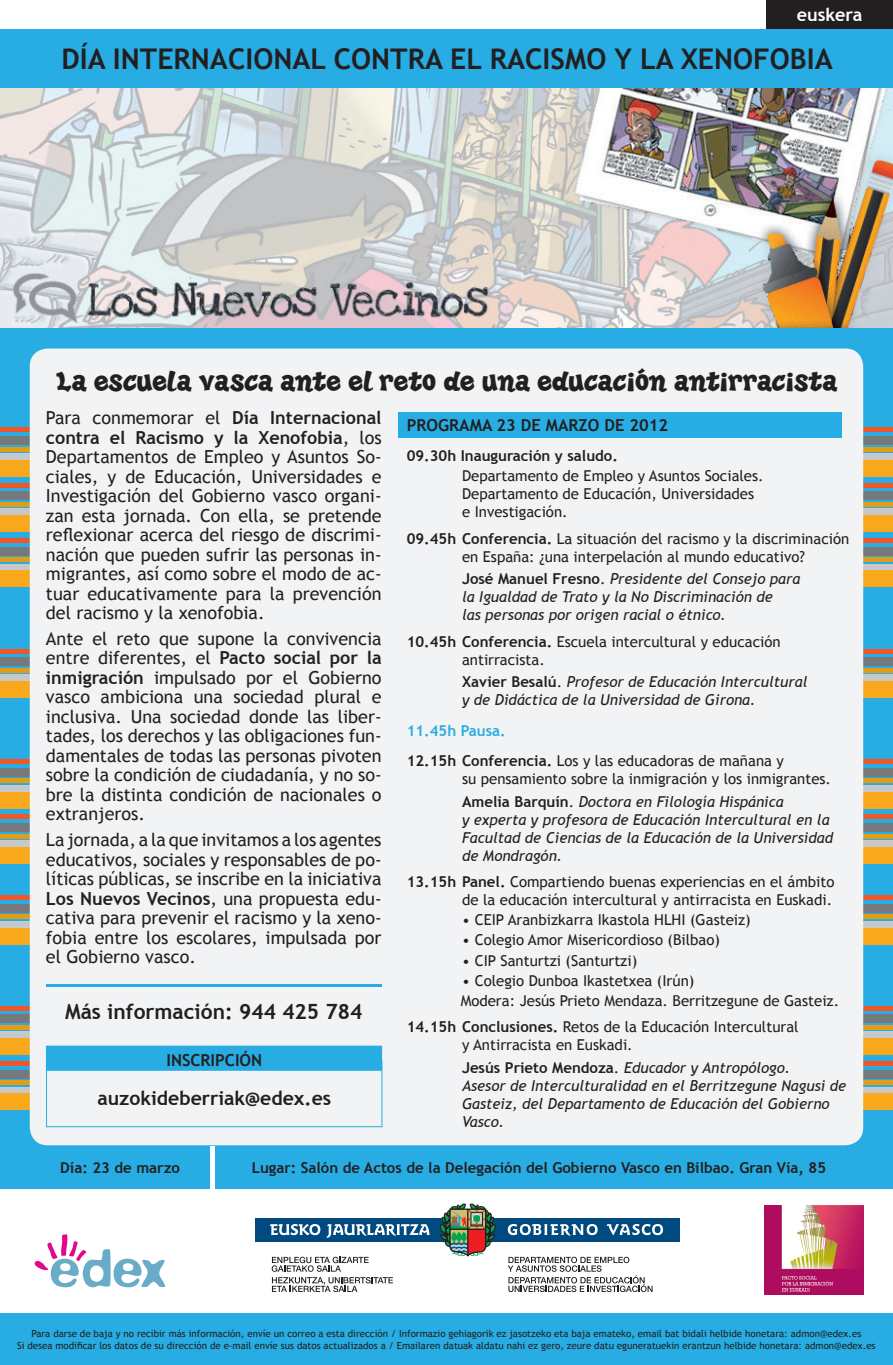
<style>
.page{position:relative;width:893px;height:1365px;background:#fff}
.page>*{position:absolute;margin:0;border:0;box-sizing:border-box;transform-origin:0 0}
.t1{font:700 28.5px "Trebuchet MS";color:#231f20}
.t2{font:600 25.5px "Hip Hop";color:#231f20}
.Texto_normal{font:700 21px "Trebuchet MS";color:#231f20}
.Texto_normal-2{font:700 19.5px "Trebuchet MS";color:#231f20}
.Texto_normal-3{font:18px/19.5px "Trebuchet MS";color:#231f20;text-align:justify}
.t3{font:700 18px "Trebuchet MS";color:#fff}
.Texto_normal-4{font:700 16.5px "Trebuchet MS";color:#231f20}
.t4{font:15px/18px "Trebuchet MS";color:#231f20}
.Tabulador{font:italic 15px/18px "Trebuchet MS";color:#231f20}
.t5{font:700 15px "Trebuchet MS";color:#231f20}
.t6{font:700 15px "Trebuchet MS";color:#27ade3}
.t7{font:9.75px "Trebuchet MS";color:#231f20}
.s1{font-weight:700}
.s2{font-weight:700;font-style:normal}
.s3{font-style:normal}
</style>
<div class="page">
<div style="left:766px;top:0;width:127px;height:30px;background:#231f20"></div>
<div style="left:0;top:156px;width:893px;height:1033px;background:#27ade3"></div>
<hr style="left:0;top:428px;width:893px;height:4px;background:#f15626">
<hr style="left:0;top:447px;width:893px;height:4px;background:#e39d14">
<div style="left:0;top:436px;width:893px;height:9px;background:#76787b"></div>
<div style="left:0;top:453px;width:893px;height:9px;background:#c7c8ca"></div>
<div style="left:0;top:460px;width:893px;height:17px;background:#f9a71b"></div>
<hr style="left:0;top:483px;width:893px;height:4px;background:#f15626">
<hr style="left:0;top:502px;width:893px;height:4px;background:#e39d14">
<div style="left:0;top:492px;width:893px;height:8px;background:#76787b"></div>
<div style="left:0;top:509px;width:893px;height:8px;background:#c7c8ca"></div>
<div style="left:0;top:515px;width:893px;height:17px;background:#f9a71b"></div>
<div style="left:0;top:538px;width:893px;height:5px;background:#f15626"></div>
<hr style="left:0;top:558px;width:893px;height:4px;background:#e39d14">
<div style="left:0;top:547px;width:893px;height:8px;background:#76787b"></div>
<div style="left:0;top:564px;width:893px;height:8px;background:#c7c8ca"></div>
<div style="left:0;top:570px;width:893px;height:17px;background:#f9a71b"></div>
<hr style="left:0;top:649px;width:893px;height:4px;background:#f15626">
<hr style="left:0;top:668px;width:893px;height:4px;background:#e39d14">
<div style="left:0;top:657px;width:893px;height:9px;background:#76787b"></div>
<div style="left:0;top:674px;width:893px;height:9px;background:#c7c8ca"></div>
<div style="left:0;top:681px;width:893px;height:17px;background:#f9a71b"></div>
<hr style="left:0;top:896px;width:893px;height:4px;background:#f15626">
<hr style="left:0;top:915px;width:893px;height:4px;background:#e39d14">
<div style="left:0;top:904px;width:893px;height:9px;background:#76787b"></div>
<div style="left:0;top:921px;width:893px;height:9px;background:#c7c8ca"></div>
<div style="left:0;top:928px;width:893px;height:16px;background:#f9a71b"></div>
<div style="left:0;top:759px;width:893px;height:5px;background:#f15626"></div>
<hr style="left:0;top:779px;width:893px;height:4px;background:#e39d14">
<div style="left:0;top:768px;width:893px;height:8px;background:#76787b"></div>
<div style="left:0;top:785px;width:893px;height:8px;background:#c7c8ca"></div>
<div style="left:0;top:792px;width:893px;height:16px;background:#f9a71b"></div>
<hr style="left:0;top:1006px;width:893px;height:4px;background:#f15626">
<hr style="left:0;top:1025px;width:893px;height:4px;background:#e39d14">
<div style="left:0;top:1015px;width:893px;height:8px;background:#76787b"></div>
<div style="left:0;top:1032px;width:893px;height:8px;background:#c7c8ca"></div>
<div style="left:0;top:1038px;width:893px;height:17px;background:#f9a71b"></div>
<hr style="left:0;top:815px;width:893px;height:4px;background:#f15626">
<hr style="left:0;top:834px;width:893px;height:4px;background:#e39d14">
<div style="left:0;top:823px;width:893px;height:9px;background:#76787b"></div>
<div style="left:0;top:840px;width:893px;height:9px;background:#c7c8ca"></div>
<div style="left:0;top:847px;width:893px;height:17px;background:#f9a71b"></div>
<div style="left:0;top:1061px;width:893px;height:5px;background:#f15626"></div>
<div style="left:0;top:1080px;width:893px;height:5px;background:#e39d14"></div>
<div style="left:0;top:1070px;width:893px;height:8px;background:#76787b"></div>
<div style="left:0;top:1087px;width:893px;height:8px;background:#c7c8ca"></div>
<div style="left:0;top:1093px;width:893px;height:17px;background:#f9a71b"></div>
<div style="left:30px;top:348px;width:833px;height:797px;background:#f2f3f4;border-radius:18px"></div>
<img style="left:0;top:88px;width:893px;height:240px">
<div style="left:0;top:29px;width:893px;height:59px;background:#27ade3"></div>
<div style="left:0;top:1313px;width:893px;height:52px;background:#27ade3"></div>
<div style="left:399px;top:412px;width:443px;height:26px;background:#27ade3"></div>
<hr style="left:211px;top:1146px;width:4px;height:43px;background:#fff">
<div style="left:46px;top:1046px;width:336px;height:25px;background:#27ade3;border:1px solid #27ade3"></div>
<div style="left:46px;top:1061px;width:336px;height:66px;border:1px solid #27ade3"></div>
<hr style="left:46px;top:984px;width:336px;height:2px;background:#27ade3">
<img style="left:765px;top:1205px;width:98px;height:89px">
<svg style="left:255px;top:1241px;width:425px;height:1px"></svg>
<div style="left:255px;top:1218px;width:425px;height:23px;background:#004a7f"></div>
<svg style="left:270px;top:1224px;width:50px;height:11px"></svg>
<svg style="left:326px;top:1224px;width:103px;height:14px"></svg>
<svg style="left:508px;top:1224px;width:90px;height:12px"></svg>
<svg style="left:606px;top:1224px;width:57px;height:11px"></svg>
<svg style="left:439px;top:1203px;width:57px;height:54px"></svg>
<svg style="left:272px;top:1257px;width:121px;height:35px"></svg>
<svg style="left:508px;top:1257px;width:145px;height:35px"></svg>
<svg style="left:34px;top:1234px;width:132px;height:54px"></svg>
<p class="t3" style="left:797px;top:3px;width:67px">euskera</p>
<p class="t1" style="left:62px;top:41px;width:773px">DÍA INTERNACIONAL CONTRA EL RACISMO Y LA XENOFOBIA</p>
<p class="t2" style="left:56px;top:364px;width:782px">La escuela vasca ante el reto de una educación antirracista</p>
<p class="Texto_normal-4" style="left:407px;top:414px;width:263px">PROGRAMA 23 DE MARZO DE 2012</p>
<p class="t5" style="left:407px;top:447px;width:213px">09.30h Inauguración y saludo.</p>
<p class="t4" style="left:462px;top:467px;width:303px">Departamento de Empleo y Asuntos Sociales.</p>
<p class="t4" style="left:462px;top:485px;width:294px">Departamento de Educación, Universidades e Investigación.</p>
<p class="t4" style="left:462px;top:530px;width:389px;text-indent:-55px"><span class="s1">09.45h Conferencia.</span> La situación del racismo y la discriminación en España: ¿una interpelación al mundo educativo?</p>
<p class="Tabulador" style="left:462px;top:570px;width:340px"><span class="s2">José Manuel Fresno</span><span class="s3">.</span> Presidente del Consejo para la Igualdad de Trato y la No Discriminación de<br>las personas por origen racial o étnico.</p>
<p class="t4" style="left:462px;top:632px;width:320px;text-indent:-55px"><span class="s1">10.45h Conferencia.</span> Escuela intercultural y educación antirracista.</p>
<p class="Tabulador" style="left:462px;top:673px;width:347px"><span class="s2">Xavier Besalú</span><span class="s3">.</span> Profesor de Educación Intercultural y de Didáctica de la Universidad de Girona.</p>
<p class="t6" style="left:407px;top:721px;width:100px">11.45h Pausa.</p>
<p class="t4" style="left:462px;top:752px;width:371px;text-indent:-55px"><span class="s1">12.15h Conferencia.</span> Los y las educadoras de mañana y<br>su pensamiento sobre la inmigración y los inmigrantes.</p>
<p class="Tabulador" style="left:462px;top:792px;width:373px"><span class="s2">Amelia Barquín</span><span class="s3">.</span> Doctora en Filología Hispánica<br>y experta y profesora de Educación Intercultural en la Facultad de Ciencias de la Educación de la Universidad de Mondragón.</p>
<p class="t4" style="left:407px;top:873px;width:429px;text-align:right"><span class="s1">13.15h Panel.</span> Compartiendo buenas experiencias en el ámbito de la educación intercultural y antirracista en Euskadi.</p>
<p class="t4" style="left:462px;top:911px;width:290px">• CEIP Aranbizkarra Ikastola HLHI (Gasteiz)</p>
<p class="t4" style="left:462px;top:931px;width:260px">• Colegio Amor Misericordioso (Bilbao)</p>
<p class="t4" style="left:462px;top:951px;width:177px">• CIP Santurtzi (Santurtzi)</p>
<p class="t4" style="left:462px;top:972px;width:234px">• Colegio Dunboa Ikastetxea (Irún)</p>
<p class="t4" style="left:461px;top:992px;width:380px">Modera: Jesús Prieto Mendaza. Berritzegune de Gasteiz.</p>
<p class="t4" style="left:462px;top:1018px;width:338px;text-indent:-55px"><span class="s1">14.15h Conclusiones.</span> Retos de la Educación Intercultural y Antirracista en Euskadi.</p>
<p class="Tabulador" style="left:462px;top:1058px;width:386px"><span class="s2">Jesús Prieto Mendoza</span><span class="s3">.</span> Educador y Antropólogo.<br>Asesor de Interculturalidad en el Berritzegune Nagusi de Gasteiz, del Departamento de Educación del Gobierno Vasco.</p>
<p class="Texto_normal-3" style="left:46px;top:408px;width:337px">Para conmemorar el <span class="s1">Día Internacional contra el Racismo y la Xenofobia</span>, los Departamentos de Empleo y Asuntos So&shy;ciales, y de Educación, Universidades e Investigación del Gobierno vasco organi&shy;zan esta jornada. Con ella, se pretende reflexionar acerca del riesgo de discrimi&shy;nación que pueden sufrir las personas in&shy;migrantes, así como sobre el modo de ac&shy;tuar educativamente para la prevención del racismo y la xenofobia.</p>
<p class="Texto_normal-3" style="left:46px;top:629px;width:337px">Ante el reto que supone la convivencia entre diferentes, el <span class="s1">Pacto social por la inmigración</span> impulsado por el Gobierno vasco ambiciona una sociedad plural e inclusiva. Una sociedad donde las liber&shy;tades, los derechos y las obligaciones fun&shy;damentales de todas las personas pivoten sobre la condición de ciudadanía, y no so&shy;bre la distinta condición de nacionales o extranjeros.</p>
<p class="Texto_normal-3" style="left:46px;top:830px;width:337px">La jornada, a la que invitamos a los agentes educativos, sociales y responsables de po&shy;líticas públicas, se inscribe en la iniciativa <span class="s1">Los Nuevos Vecinos</span>, una propuesta edu&shy;cativa para prevenir el racismo y la xeno&shy;fobia entre los escolares, impulsada por el Gobierno vasco.</p>
<p class="Texto_normal" style="left:65px;top:998px;width:299px">Más información: 944 425 784</p>
<p class="Texto_normal-4" style="left:166px;top:1050px;width:97px">INSCRIPCIÓN</p>
<p class="Texto_normal-2" style="left:97px;top:1085px;width:235px">auzokideberriak@edex.es</p>
<p class="t5" style="left:60px;top:1158px;width:121px">Día: 23 de marzo</p>
<p class="t5" style="left:252px;top:1158px;width:576px">Lugar: Salón de Actos de la Delegación del Gobierno Vasco en Bilbao. Gran Vía, 85</p>
<p class="t7" style="left:31px;top:1328px;width:831px">Para darse de baja y no recibir más información, envíe un correo a esta dirección / Informazio gehiagorik ez jasotzeko eta baja emateko, email bat bidali helbide honetara: admon@edex.es</p>
<p class="t7" style="left:17px;top:1340px;width:860px">Si desea modificar los datos de su dirección de e- mail envíe sus datos actualizados a / Emailaren datuak aldatu nahi ez gero, zeure datu eguneratuekin erantzun helbide honetara: admon@edex.es</p>
</div>
